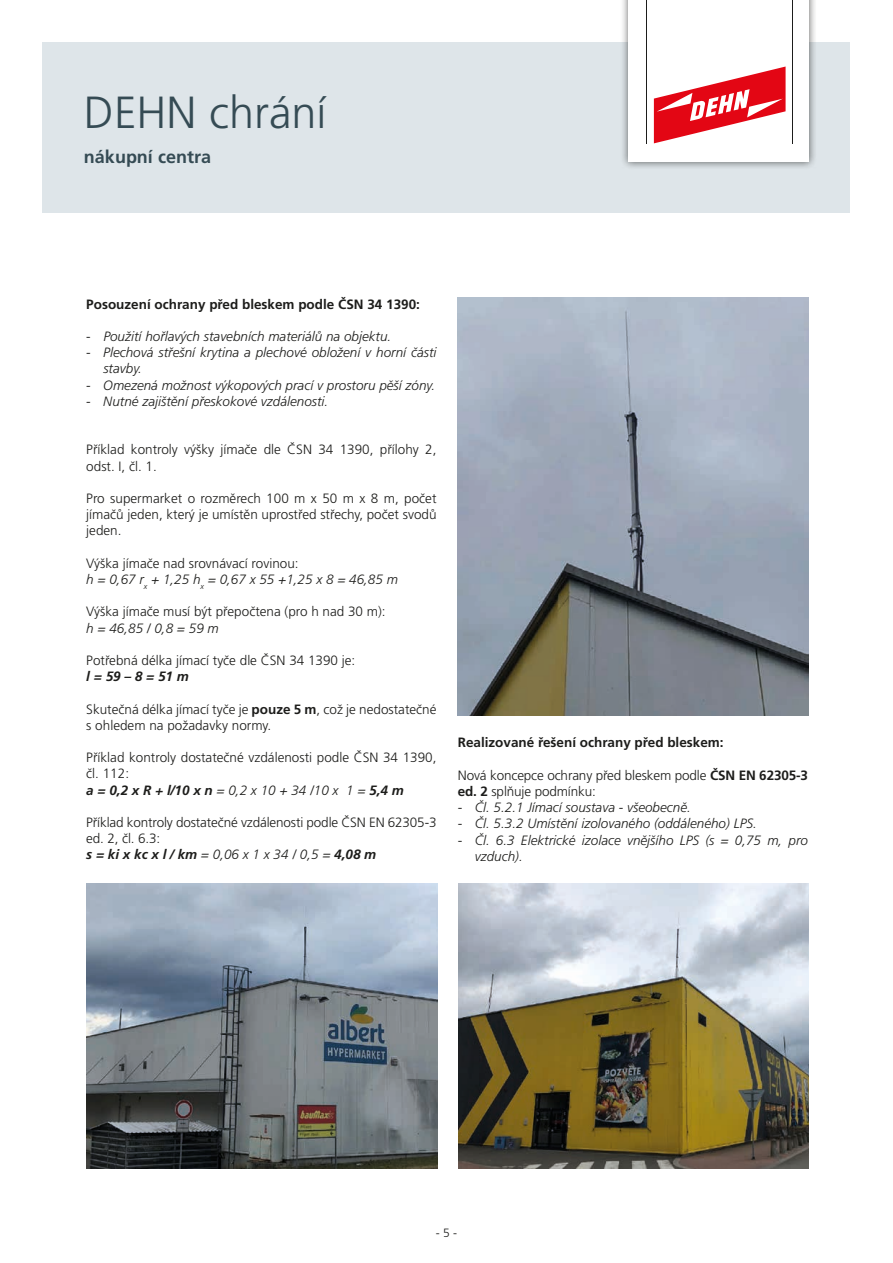
<style>
.page{position:relative;width:893px;height:1263px;background:#fff}
.page>*{position:absolute;margin:0;border:0;box-sizing:border-box;transform-origin:0 0}
.t1{font:300 45px "Frutiger CE";color:#354b54}
.t2{font:700 18px "Frutiger CE";color:#354b54}
.t3{font:300 13.5px/16.2px "Frutiger CE";color:#1d1d1b}
.t4{font:italic 300 13.5px/16.2px "Frutiger CE";color:#1d1d1b}
.t5{font:700 13.5px "Frutiger CE";color:#1d1d1b}
.t6{font:italic 700 13.5px "Frutiger CE";color:#1d1d1b}
.t7{font:300 12px "Frutiger CE";color:#1d1d1b}
.s1{font-style:normal}
.s2{font-weight:700}
.s3{font-weight:700;font-style:italic}
.s4{font-style:italic}
</style>
<div class="page">
<div style="left:43px;top:43px;width:807px;height:170px;background:#dee5e9"></div>
<div style="left:620px;top:0;width:197px;height:170px;background:#1d1d1b;opacity:.65"></div>
<div style="left:628px;top:0;width:181px;height:162px;background:#fff"></div>
<svg style="left:654px;top:67px;width:132px;height:76px"></svg>
<hr style="left:646px;top:0;width:1px;height:143px;background:#1d1d1b">
<hr style="left:792px;top:0;width:1px;height:143px;background:#1d1d1b">
<img style="left:458px;top:298px;width:350px;height:417px">
<img style="left:86px;top:883px;width:351px;height:286px">
<img style="left:458px;top:883px;width:350px;height:286px">
<h1 class="t1" style="left:84px;top:86px;width:244px">DEHN chrání</h1>
<h2 class="t2" style="left:84px;top:145px;width:129px">nákupní centra</h2>
<p class="t5" style="left:86px;top:296px;width:335px">Posouzení ochrany před bleskem podle ČSN 34 1390:</p>
<p class="t4" style="left:86px;top:328px;width:307px"><span class="s1">-</span> Použití hořlavých stavebních materiálů na objektu.</p>
<p class="t4" style="left:103px;top:344px;width:335px;text-indent:-17px">- Plechová střešní krytina a plechové obložení v horní části stavby.</p>
<p class="t4" style="left:86px;top:377px;width:350px">- Omezená možnost výkopových prací v prostoru pěší zóny.</p>
<p class="t4" style="left:86px;top:393px;width:244px">- Nutné zajištění přeskokové vzdálenosti.</p>
<p class="t3" style="left:86px;top:442px;width:352px">Příklad kontroly výšky jímače dle ČSN 34 1390, přílohy 2, odst. I, čl. 1.</p>
<p class="t3" style="left:86px;top:490px;width:352px;text-align:justify">Pro supermarket o rozměrech 100 m x 50 m x 8 m, počet jímačů jeden, který je umístěn uprostřed střechy, počet svodů jeden.</p>
<p class="t4" style="left:86px;top:555px;width:313px"><span class="s1">Výška jímače nad srovnávací rovinou:<br></span>h = 0,67 r<sub>x</sub> + 1,25 h<sub>x</sub> = 0,67 x 55 +1,25 x 8 = 46,85 m</p>
<p class="t3" style="left:86px;top:604px;width:301px">Výška jímače musí být přepočtena (pro h nad 30 m):</p>
<p class="t4" style="left:86px;top:620px;width:134px">h = 46,85 / 0,8 = 59 m</p>
<p class="t3" style="left:86px;top:652px;width:271px">Potřebná délka jímací tyče dle ČSN 34 1390 je:</p>
<p class="t6" style="left:86px;top:668px;width:104px">l = 59 – 8 = 51 m</p>
<p class="t3" style="left:86px;top:701px;width:352px">Skutečná délka jímací tyče je <span class="s2">pouze 5 m</span>, což je nedostatečné s ohledem na požadavky normy.</p>
<p class="t3" style="left:86px;top:749px;width:352px">Příklad kontroly dostatečné vzdálenosti podle ČSN 34 1390, čl. 112:<br><span class="s3">a = 0,2 x R + l/10 x n</span> <span class="s4">= 0,2 x 10 + 34 /10 x 1 =</span> <span class="s3">5,4 m</span></p>
<p class="t3" style="left:86px;top:814px;width:352px">Příklad kontroly dostatečné vzdálenosti podle ČSN EN 62305-3 ed. 2, čl. 6.3:<br><span class="s3">s = ki x kc x l / km</span> <span class="s4">= 0,06 x 1 x 34 / 0,5 =</span> <span class="s3">4,08 m</span></p>
<p class="t5" style="left:458px;top:734px;width:267px">Realizované řešení ochrany před bleskem:</p>
<p class="t3" style="left:458px;top:767px;width:352px">Nová koncepce ochrany před bleskem podle <span class="s2">ČSN EN 62305-3 ed. 2</span> splňuje podmínku:</p>
<p class="t4" style="left:458px;top:799px;width:235px">- Čl. 5.2.1 Jímací soustava - všeobecně.</p>
<p class="t4" style="left:458px;top:816px;width:301px">- Čl. 5.3.2 Umístění izolovaného (oddáleného) LPS.</p>
<p class="t4" style="left:475px;top:832px;width:335px;text-indent:-17px">- Čl. 6.3 Elektrické izolace vnějšího LPS (s = 0,75 m, pro vzduch).</p>
<p class="t7" style="left:436px;top:1226px;width:23px">- 5 -</p>
</div>
